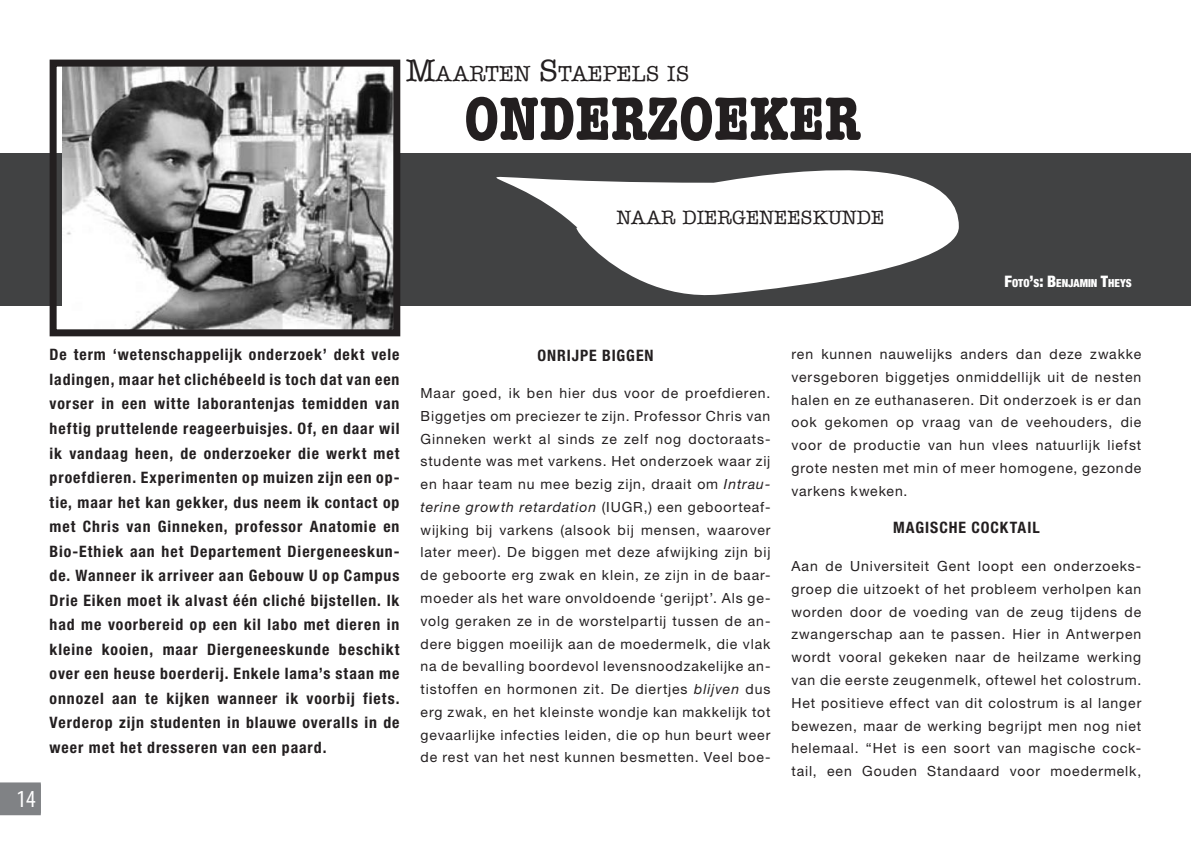
<style>
.page{position:relative;width:1191px;height:844px;background:#fff}
.page>*{position:absolute;margin:0;border:0;box-sizing:border-box;transform-origin:0 0}
.t1{font:700 condensed 63px "American Typewriter";color:#231f20}
.t2{font:condensed 24.5px "Myriad Pro";color:#fff}
.t3{font:22.05px "American Typewriter";color:#231f20}
.t4{font:19.6px "American Typewriter";color:#231f20}
.t5{font:700 condensed 15.75px/24.5px "Helvetica Neue LT Std";letter-spacing:.06em;color:#231f20;text-align:justify}
.t6{font:14px/22.8px "Helvetica Neue LT Std";letter-spacing:.065em;color:#231f20;text-align:justify}
.t7{font:900 condensed 11.03px "Helvetica Neue";color:#fff}
.s1{font-size:31.5px}
.s2{font-size:15.75px}
.s3{font-style:italic}
</style>
<div class="page">
<svg style="left:0;top:782px;width:41px;height:33px"></svg>
<div style="left:0;top:153px;width:1191px;height:153px;background:#414243"></div>
<svg style="left:400px;top:135px;width:558px;height:170px;fill:#fff"></svg>
<img style="left:62px;top:68px;width:330px;height:260px">
<div style="left:50px;top:60px;width:350px;height:276px;border:7px solid #231f20"></div>
<h3 class="t3" style="left:406px;top:57px;width:283px"><span class="s1">M</span>AARTEN <span class="s1">S</span>TAEPELS IS</h3>
<h1 class="t1" style="left:464px;top:68px;width:398px">ONDERZOEKER</h1>
<h3 class="t4" style="left:616px;top:202px;width:269px">NAAR DIERGENEESKUNDE</h3>
<p class="t7" style="left:1004px;top:276px;width:129px"><span class="s2">F</span>OTO<span class="s2">’</span>S<span class="s2">: B</span>ENJAMIN <span class="s2">T</span>HEYS</p>
<h2 class="t2" style="left:17px;top:786px;width:20px">14</h2>
<p class="t5" style="left:50px;top:342px;width:351px">De term ‘wetenschappelijk onderzoek’ dekt vele ladingen, maar het clichébeeld is toch dat van een vorser in een witte laborantenjas temidden van heftig pruttelende reageerbuisjes. Of, en daar wil ik vandaag heen, de onderzoeker die werkt met proefdieren. Experimenten op muizen zijn een op&shy;tie, maar het kan gekker, dus neem ik contact op met Chris van Ginneken, professor Anatomie en Bio-Ethiek aan het Departement Diergeneeskun&shy;de. Wanneer ik arriveer aan Gebouw U op Campus Drie Eiken moet ik alvast één cliché bijstellen. Ik had me voorbereid op een kil labo met dieren in kleine kooien, maar Diergeneeskunde beschikt over een heuse boerderij. Enkele lama’s staan me onnozel aan te kijken wanneer ik voorbij fiets.<br>Verderop zijn studenten in blauwe overalls in de weer met het dresseren van een paard.</p>
<p class="t5" style="left:537px;top:342px;width:19px">Onrijpe</p>
<p class="t5" style="left:602px;top:342px;width:10px">biggen</p>
<p class="t6" style="left:420px;top:381px;width:351px">Maar goed, ik ben hier dus voor de proefdieren.<br>Biggetjes om preciezer te zijn. Professor Chris van Ginneken werkt al sinds ze zelf nog doctoraats&shy;studente was met varkens. Het onderzoek waar zij en haar team nu mee bezig zijn, draait om <span class="s3">Intrau&shy;terine growth retardation</span> (IUGR,) een geboorteaf&shy;wijking bij varkens (alsook bij mensen, waarover later meer). De biggen met deze afwijking zijn bij de geboorte erg zwak en klein, ze zijn in de baar&shy;moeder als het ware onvoldoende ‘gerijpt’. Als ge&shy;volg geraken ze in de worstelpartij tussen de an&shy;dere biggen moeilijk aan de moedermelk, die vlak na de bevalling boordevol levensnoodzakelijke an&shy;tistoffen en hormonen zit. De diertjes <span class="s3">blijven</span> dus erg zwak, en het kleinste wondje kan makkelijk tot gevaarlijke infecties leiden, die op hun beurt weer de rest van het nest kunnen besmetten. Veel boe-</p>
<p class="t6" style="left:791px;top:342px;width:351px">ren kunnen nauwelijks anders dan deze zwakke versgeboren biggetjes onmiddellijk uit de nesten halen en ze euthanaseren. Dit onderzoek is er dan ook gekomen op vraag van de veehouders, die voor de productie van hun vlees natuurlijk liefst grote nesten met min of meer homogene, gezonde varkens kweken.</p>
<p class="t5" style="left:893px;top:515px;width:23px">Magische</p>
<p class="t5" style="left:971px;top:515px;width:10px">cocktai</p>
<p class="t5" style="left:1032px;top:515px;width:9px">l</p>
<p class="t6" style="left:791px;top:554px;width:351px">Aan de Universiteit Gent loopt een onderzoeks&shy;groep die uitzoekt of het probleem verholpen kan worden door de voeding van de zeug tijdens de zwangerschap aan te passen. Hier in Antwerpen wordt vooral gekeken naar de heilzame werking van die eerste zeugenmelk, oftewel het colostrum.<br>Het positieve effect van dit colostrum is al langer bewezen, maar de werking begrijpt men nog niet helemaal. “Het is een soort van magische cock&shy;tail, een Gouden Standaard voor moedermelk,</p>
</div>
